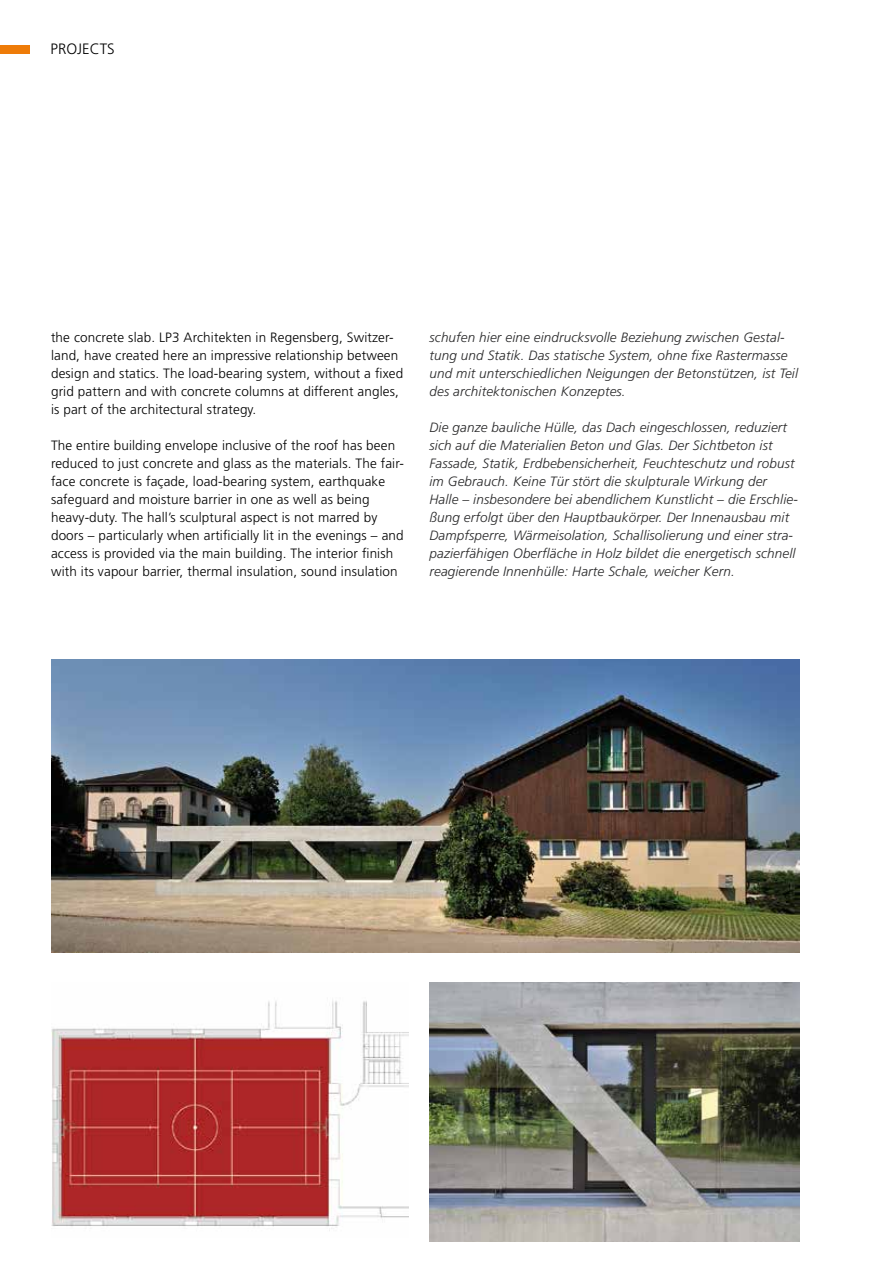
<style>
.page{position:relative;width:893px;height:1263px;background:#fff}
.page>*{position:absolute;margin:0;border:0;box-sizing:border-box;transform-origin:0 0}
.t1{font:300 15px "Frutiger LT";color:#000}
.t2{font:italic 300 13.5px/18px "Frutiger LT";letter-spacing:.01em;color:#282829}
.t3{font:300 13.5px/18px "Frutiger LT";letter-spacing:.01em;color:#000}
</style>
<div class="page">
<img style="left:51px;top:1000px;width:357px;height:231px">
<img style="left:429px;top:982px;width:370px;height:260px">
<img style="left:51px;top:659px;width:748px;height:293px">
<div style="left:0;top:45px;width:30px;height:9px;background:#ee7b08"></div>
<p class="t1" style="left:51px;top:40px;width:66px">PROjeCTS</p>
<p class="t3" style="left:51px;top:329px;width:354px">the concrete slab. LP3 Architekten in Regensberg, Switzer&shy;land, have created here an impressive relationship between design and statics. The load-bearing system, without a fixed grid pattern and with concrete columns at different angles, is part of the architectural strategy.</p>
<p class="t3" style="left:51px;top:437px;width:354px">The entire building envelope inclusive of the roof has been reduced to just concrete and glass as the materials. The fair&shy;face concrete is façade, load-bearing system, earthquake safeguard and moisture barrier in one as well as being heavy-duty. The hall’s sculptural aspect is not marred by doors – particularly when artificially lit in the evenings – and access is provided via the main building. The interior finish with its vapour barrier, thermal insulation, sound insulation</p>
<p class="t2" style="left:429px;top:328px;width:370px">schufen hier eine eindrucksvolle Beziehung zwischen Gestal&shy;tung und Statik. Das statische System, ohne fixe Rastermasse und mit unterschiedlichen Neigungen der Betonstützen, ist Teil des architektonischen Konzeptes.</p>
<p class="t2" style="left:429px;top:418px;width:370px">Die ganze bauliche Hülle, das Dach eingeschlossen, reduziert sich auf die Materialien Beton und Glas. Der Sichtbeton ist Fassade, Statik, Erdbebensicherheit, Feuchteschutz und robust im Gebrauch. Keine Tür stört die skulpturale Wirkung der Halle – insbesondere bei abendlichem Kunstlicht – die Erschlie&shy;ßung erfolgt über den Hauptbaukörper. Der Innenausbau mit Dampfsperre, Wärmeisolation, Schallisolierung und einer stra&shy;pazierfähigen Oberfläche in Holz bildet die energetisch schnell reagierende Innenhülle: Harte Schale, weicher Kern.</p>
</div>
